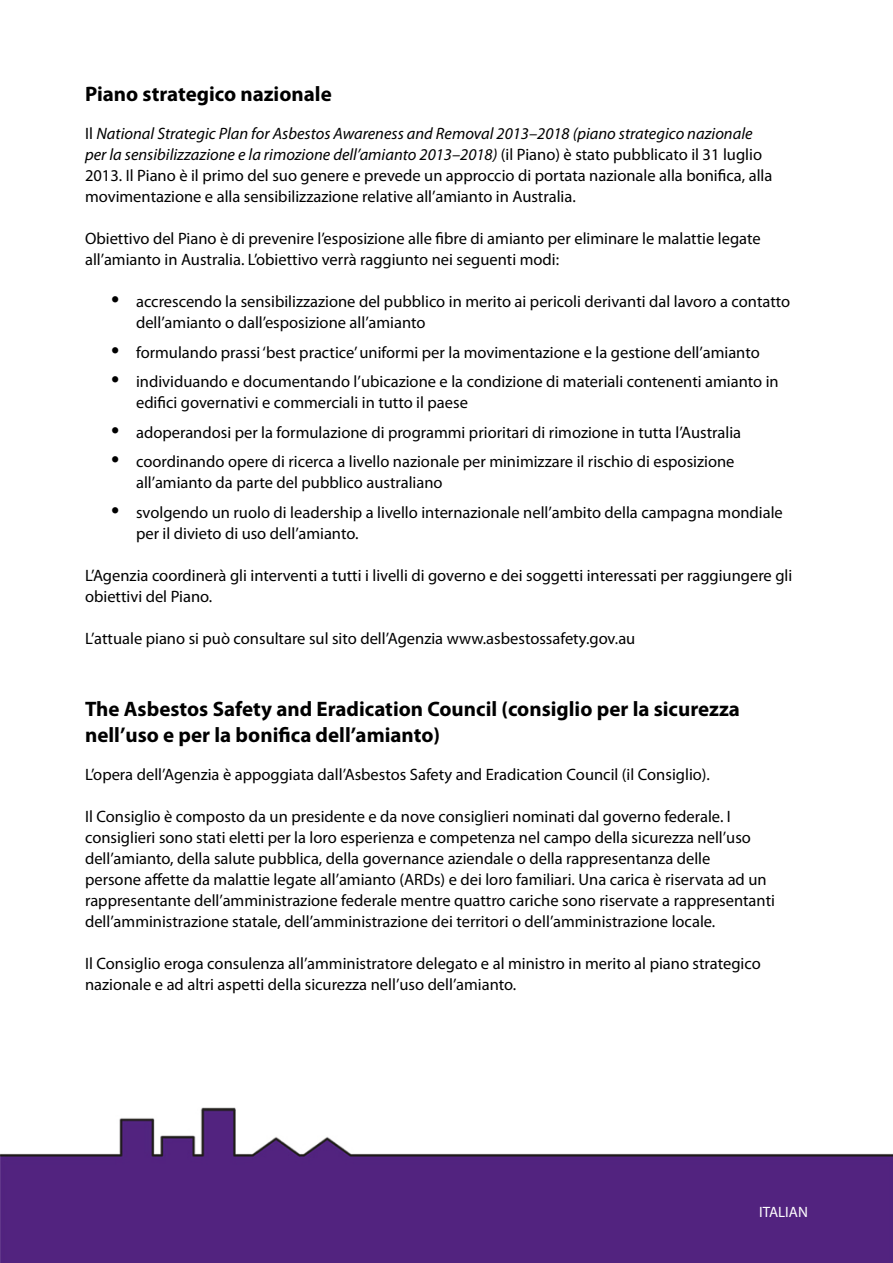
<style>
.page{position:relative;width:893px;height:1263px;background:#fff}
.page>*{position:absolute;margin:0;border:0;box-sizing:border-box;transform-origin:0 0}
.SUBHEAD1{font:700 21px/25.2px "Myriad Pro";color:#000}
.BODY{font:16.5px/21px "Myriad Pro";color:#000}
.t1{font:15px "Myriad Pro";color:#fff}
.s1{font-style:italic}
</style>
<div class="page">
<img style="left:0;top:1107px;width:893px;height:156px">
<p class="SUBHEAD1" style="left:85px;top:80px;width:248px">Piano strategico nazionale</p>
<p class="BODY" style="left:85px;top:123px;width:689px">Il <span class="s1">National Strategic Plan for Asbestos Awareness and Removal 2013–2018 (piano strategico nazionale per la sensibilizzazione e la rimozione dell’amianto 2013–2018)</span> (il Piano) è stato pubblicato il 31 luglio 2013. Il Piano è il primo del suo genere e prevede un approccio di portata nazionale alla bonifica, alla movimentazione e alla sensibilizzazione relative all’amianto in Australia.</p>
<p class="BODY" style="left:85px;top:228px;width:677px">Obiettivo del Piano è di prevenire l’esposizione alle fibre di amianto per eliminare le malattie legate all’amianto in Australia. L’obiettivo verrà raggiunto nei seguenti modi:</p>
<p class="BODY" style="left:136px;top:291px;width:656px">accrescendo la sensibilizzazione del pubblico in merito ai pericoli derivanti dal lavoro a contatto dell’amianto o dall’esposizione all’amianto</p>
<p class="BODY" style="left:136px;top:342px;width:625px">formulando prassi ‘best practice’ uniformi per la movimentazione e la gestione dell’amianto</p>
<p class="BODY" style="left:136px;top:371px;width:644px">individuando e documentando l’ubicazione e la condizione di materiali contenenti amianto in edifici governativi e commerciali in tutto il paese</p>
<p class="BODY" style="left:136px;top:422px;width:607px">adoperandosi per la formulazione di programmi prioritari di rimozione in tutta l’Australia</p>
<p class="BODY" style="left:136px;top:451px;width:600px">coordinando opere di ricerca a livello nazionale per minimizzare il rischio di esposizione all’amianto da parte del pubblico australiano</p>
<p class="BODY" style="left:136px;top:502px;width:648px">svolgendo un ruolo di leadership a livello internazionale nell’ambito della campagna mondiale per il divieto di uso dell’amianto.</p>
<p class="BODY" style="left:85px;top:565px;width:709px">L’Agenzia coordinerà gli interventi a tutti i livelli di governo e dei soggetti interessati per raggiungere gli obiettivi del Piano.</p>
<p class="BODY" style="left:85px;top:628px;width:552px">L’attuale piano si può consultare sul sito dell’Agenzia www.asbestossafety.gov.au</p>
<p class="SUBHEAD1" style="left:85px;top:696px;width:656px">The Asbestos Safety and Eradication Council (consiglio per la sicurezza nell’uso e per la bonifica dell’amianto)</p>
<p class="BODY" style="left:85px;top:763px;width:626px">L’opera dell’Agenzia è appoggiata dall’Asbestos Safety and Eradication Council (il Consiglio).</p>
<p class="BODY" style="left:85px;top:806px;width:691px">Il Consiglio è composto da un presidente e da nove consiglieri nominati dal governo federale. I consiglieri sono stati eletti per la loro esperienza e competenza nel campo della sicurezza nell’uso dell’amianto, della salute pubblica, della governance aziendale o della rappresentanza delle<br>persone affette da malattie legate all’amianto (ARDs) e dei loro familiari. Una carica è riservata ad un rappresentante dell’amministrazione federale mentre quattro cariche sono riservate a rappresentanti dell’amministrazione statale, dell’amministrazione dei territori o dell’amministrazione locale.</p>
<p class="BODY" style="left:85px;top:953px;width:677px">Il Consiglio eroga consulenza all’amministratore delegato e al ministro in merito al piano strategico nazionale e ad altri aspetti della sicurezza nell’uso dell’amianto.</p>
<p class="t1" style="left:759px;top:1203px;width:50px">ITALIAN</p>
</div>
